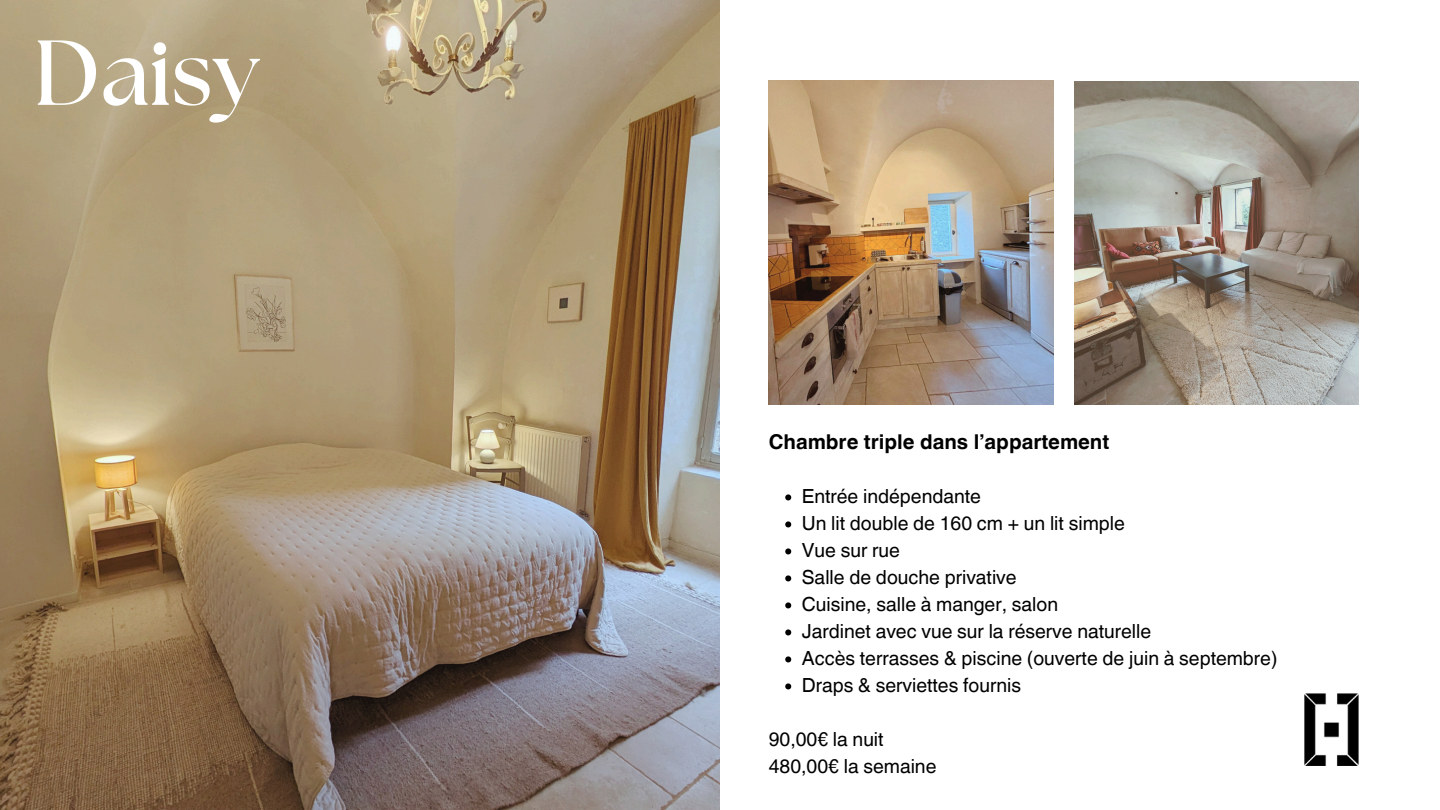
<style>
.page{position:relative;width:1440px;height:810px;background:#fff}
.page>*{position:absolute;margin:0;border:0;box-sizing:border-box;transform-origin:0 0}
.t1{font:700 92px "The Seasons";color:#fff}
.t2{font:700 20.4px "Helvetica World";color:#000}
.t3{font:19.4px "Helvetica World";color:#000}
</style>
<div class="page">
<img style="left:1305px;top:693px;width:54px;height:72px">
<img style="left:0;top:0;width:720px;height:810px">
<img style="left:1074px;top:81px;width:285px;height:324px">
<img style="left:769px;top:80px;width:285px;height:324px">
<svg style="left:785px;top:494px;width:6px;height:6px"></svg>
<svg style="left:785px;top:521px;width:6px;height:6px"></svg>
<svg style="left:785px;top:548px;width:6px;height:6px"></svg>
<svg style="left:785px;top:575px;width:6px;height:6px"></svg>
<svg style="left:785px;top:602px;width:6px;height:6px"></svg>
<svg style="left:785px;top:629px;width:6px;height:6px"></svg>
<svg style="left:785px;top:656px;width:6px;height:6px"></svg>
<svg style="left:785px;top:683px;width:6px;height:6px"></svg>
<p class="t1" style="left:33px;top:31px;width:227px">Daisy</p>
<h2 class="t2" style="left:769px;top:425px;width:342px">Chambre triple dans l’appartement</h2>
<p class="t3" style="left:802px;top:484px;width:181px">Entrée indépendante</p>
<p class="t3" style="left:802px;top:511px;width:325px">Un lit double de 160 cm + un lit simple</p>
<p class="t3" style="left:802px;top:538px;width:100px">Vue sur rue</p>
<p class="t3" style="left:802px;top:565px;width:216px">Salle de douche privative</p>
<p class="t3" style="left:802px;top:592px;width:258px">Cuisine, salle à manger, salon</p>
<p class="t3" style="left:802px;top:619px;width:351px">Jardinet avec vue sur la réserve naturelle</p>
<p class="t3" style="left:802px;top:646px;width:477px">Accès terrasses &amp; piscine (ouverte de juin à septembre)</p>
<p class="t3" style="left:802px;top:673px;width:221px">Draps &amp; serviettes fournis</p>
<p class="t3" style="left:769px;top:727px;width:116px">90,00€ la nuit</p>
<p class="t3" style="left:769px;top:754px;width:169px">480,00€ la semaine</p>
</div>
